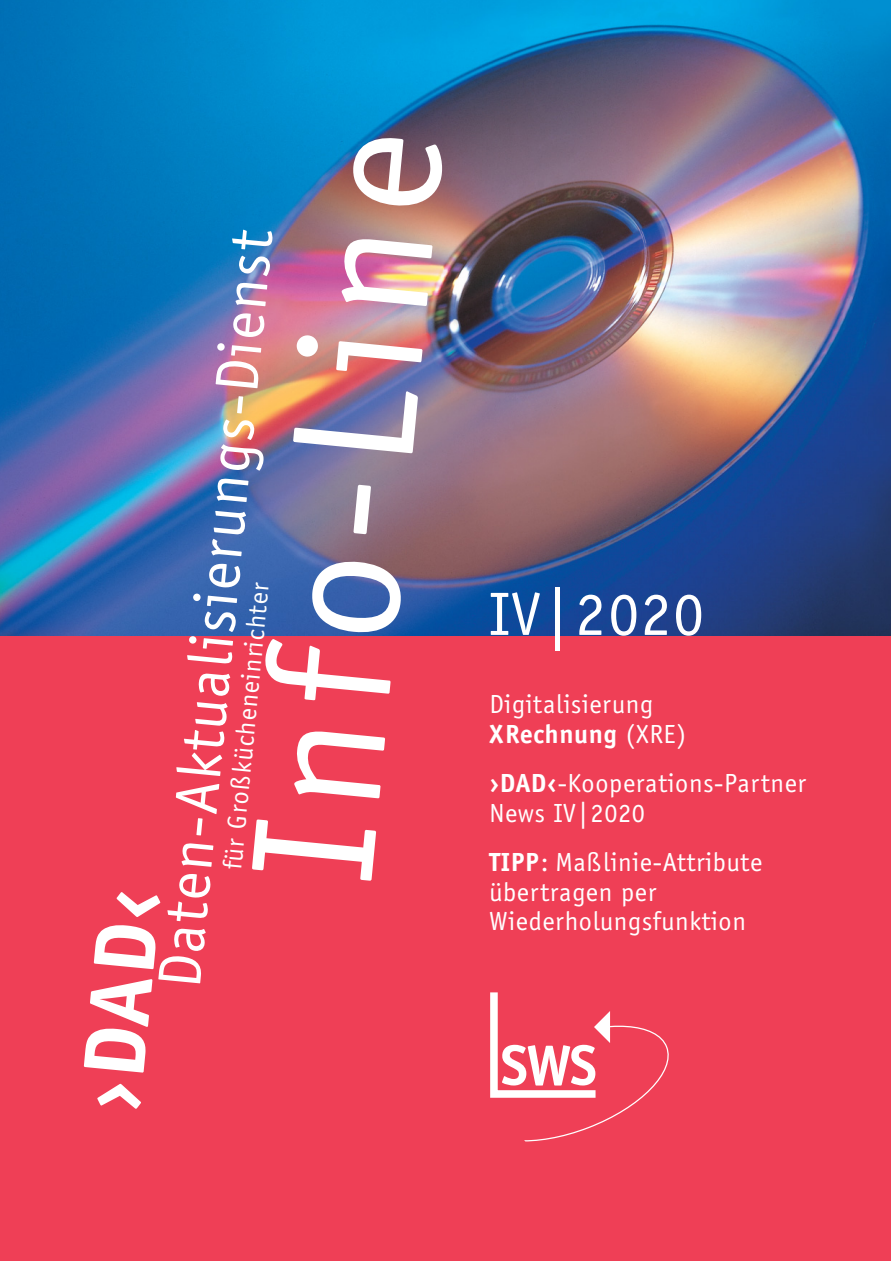
<style>
.page{position:relative;width:891px;height:1261px;background:#fff}
.page>*{position:absolute;margin:0;border:0;box-sizing:border-box;transform-origin:0 0}
.t1{font:180px "Officina Sans";color:#fff}
.t2{font:700 90px "Officina Sans";color:#fff}
.t3{font:63px "Officina Sans";letter-spacing:.03em;color:#fff}
.t4{font:700 58.8px "Officina Sans";color:#fff}
.t5{font:27px/29.7px "Officina Sans";letter-spacing:.025em;color:#fff}
.s1{font-weight:700}
</style>
<div class="page">
<img style="left:0;top:0;width:891px;height:636px">
<div style="left:0;top:636px;width:891px;height:624px;background:#ef3f56"></div>
<svg style="left:490px;top:992px;width:179px;height:150px"></svg>
<h1 class="t1" style="left:248px;top:874px;width:752px;rotate:-85deg">Info-Line</h1>
<h3 class="t3" style="left:159px;top:986px;width:762px;rotate:-85deg">Daten-Aktualisierungs-Dienst</h3>
<p class="t5" style="left:221px;top:868px;width:290px;rotate:-85deg">für Großkücheneinrichter</p>
<h2 class="t2" style="left:77px;top:1109px;width:227px;rotate:-85deg">›DAD‹</h2>
<h3 class="t3" style="left:489px;top:591px;width:216px">IV|2020</h3>
<p class="t5" style="left:489px;top:692px;width:198px">Digitalisierung<br><span class="s1">XRechnung</span> (XRE)</p>
<p class="t5" style="left:489px;top:770px;width:318px"><span class="s1">›DAD‹</span>-Kooperations-Partner<br>News IV|2020</p>
<p class="t5" style="left:489px;top:849px;width:274px"><span class="s1">TIPP</span>: Maßlinie-Attribute übertragen per<br>Wiederholungsfunktion</p>
<h3 class="t4" style="left:500px;top:1043px;width:98px">SWS</h3>
</div>
